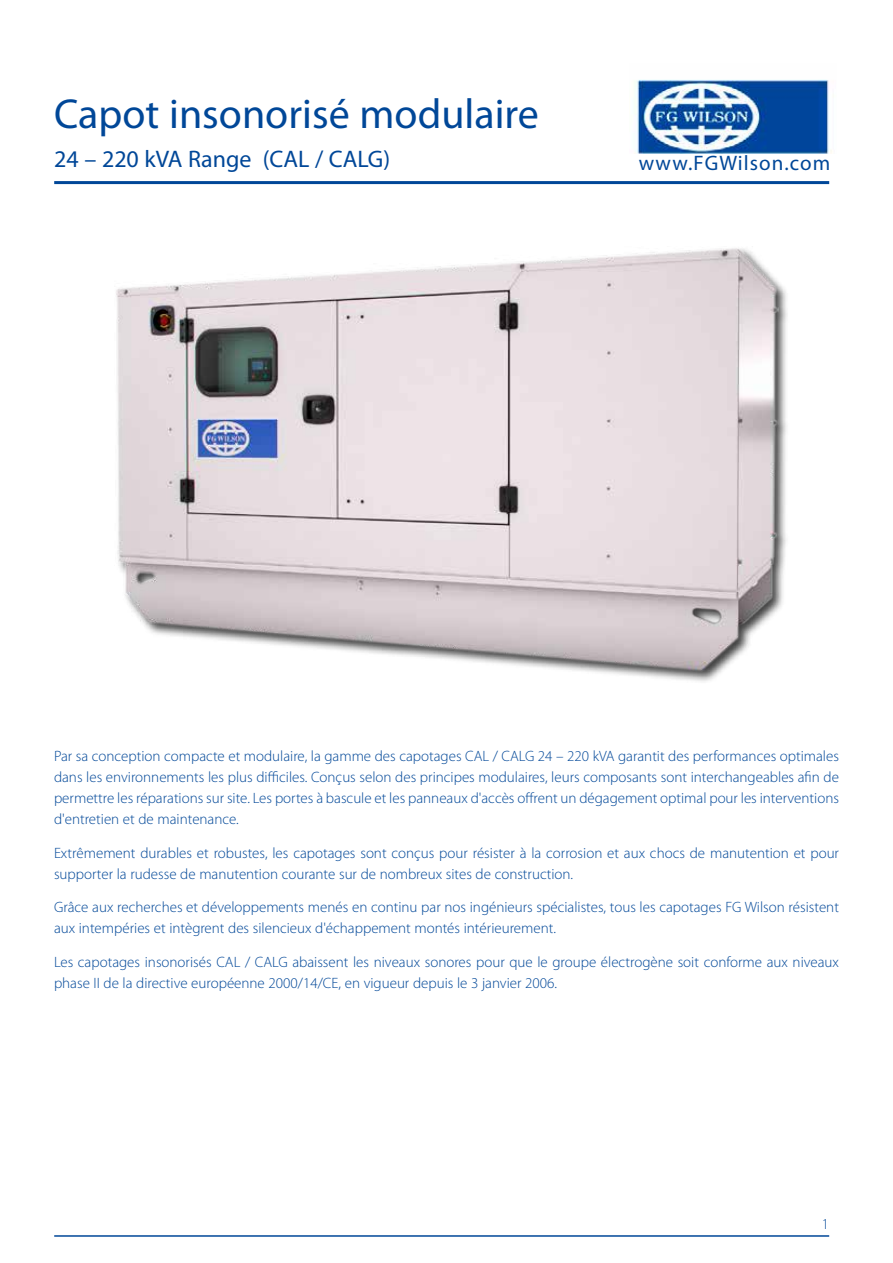
<style>
.page{position:relative;width:893px;height:1263px;background:#fff}
.page>*{position:absolute;margin:0;border:0;box-sizing:border-box;transform-origin:0 0}
.t1{font:42px "Myriad Pro";color:#004798}
.t2{font:24px "Myriad Pro";color:#004798}
.t3{font:21px "Myriad Pro";letter-spacing:.05em;color:#004798}
.t4{font:300 15px/21px "Myriad Pro";color:#004798}
</style>
<div class="page">
<img style="left:636px;top:79px;width:196px;height:75px">
<hr style="left:54px;top:181px;width:775px;height:3px;background:#004798">
<hr style="left:54px;top:1235px;width:775px;height:2px;background:#004798">
<div style="left:113px;top:246px;width:678px;height:438px;background:#000;opacity:.75"></div>
<img style="left:114px;top:247px;width:665px;height:425px">
<h1 class="t1" style="left:54px;top:88px;width:486px">Capot insonorisé modulaire</h1>
<h2 class="t2" style="left:54px;top:144px;width:337px">24 – 220 kVA Range (CAL / CALG)</h2>
<h3 class="t3" style="left:639px;top:149px;width:193px">www.FGWilson.com</h3>
<p class="t4" style="left:54px;top:745px;width:786px;text-align:justify">Par sa conception compacte et modulaire, la gamme des capotages CAL / CALG 24 – 220 kVA garantit des performances optimales dans les environnements les plus difficiles. Conçus selon des principes modulaires, leurs composants sont interchangeables afin de permettre les réparations sur site. Les portes à bascule et les panneaux d'accès offrent un dégagement optimal pour les interventions d'entretien et de maintenance.</p>
<p class="t4" style="left:54px;top:842px;width:786px">Extrêmement durables et robustes, les capotages sont conçus pour résister à la corrosion et aux chocs de manutention et pour supporter la rudesse de manutention courante sur de nombreux sites de construction.</p>
<p class="t4" style="left:54px;top:897px;width:786px">Grâce aux recherches et développements menés en continu par nos ingénieurs spécialistes, tous les capotages FG Wilson résistent aux intempéries et intègrent des silencieux d'échappement montés intérieurement.</p>
<p class="t4" style="left:54px;top:951px;width:786px">Les capotages insonorisés CAL / CALG abaissent les niveaux sonores pour que le groupe électrogène soit conforme aux niveaux phase II de la directive européenne 2000/14/CE, en vigueur depuis le 3 janvier 2006.</p>
<p class="t4" style="left:822px;top:1213px;width:9px">1</p>
</div>
